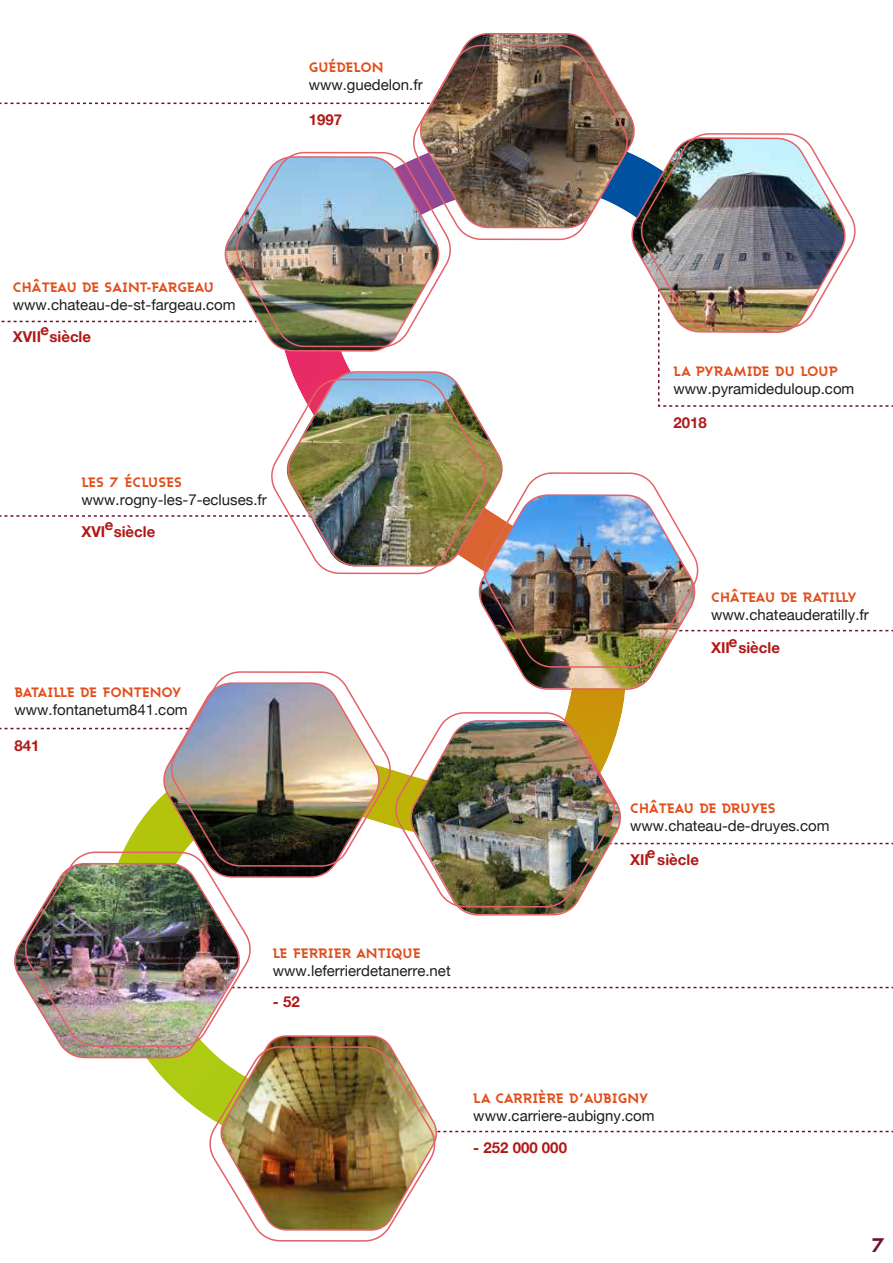
<style>
.page{position:relative;width:893px;height:1263px;background:#fff}
.page>*{position:absolute;margin:0;border:0;box-sizing:border-box;transform-origin:0 0}
.t1{font:800 19.5px "Ashby";color:#6c122e}
.t2{font:15px "Helvetica Neue";color:#1d1d1b}
.t3{font:700 15px "Helvetica Neue";color:#af1918}
.t4{font:800 13.5px "Ashby";color:#e14e1b}
.t5{font:800 13.5px "Ashby";letter-spacing:-.02em;color:#e14e1b}
</style>
<div class="page">
<svg style="left:147px;top:986px;width:424px;height:130px"></svg>
<svg style="left:253px;top:987px;width:640px;height:1px"></svg>
<svg style="left:253px;top:1034px;width:640px;height:99px"></svg>
<svg style="left:14px;top:939px;width:193px;height:120px"></svg>
<img style="left:22px;top:916px;width:231px;height:132px">
<img style="left:207px;top:1045px;width:231px;height:197px">
<img style="left:0;top:33px;width:893px;height:883px">
<p class="t4" style="left:309px;top:59px;width:77px">GUÉDELON</p>
<p class="t2" style="left:309px;top:79px;width:116px">www.guedelon.fr</p>
<p class="t3" style="left:309px;top:113px;width:35px">1997</p>
<p class="t5" style="left:13px;top:278px;width:202px">CHÂTEAU DE SAINT-FARGEAU</p>
<p class="t2" style="left:13px;top:298px;width:224px">www.chateau-de-st-fargeau.com</p>
<p class="t3" style="left:40px;top:324px;width:10px">e</p>
<p class="t3" style="left:13px;top:330px;width:80px">XVII siècle</p>
<p class="t4" style="left:81px;top:473px;width:102px">LES 7 ÉCLUSES</p>
<p class="t2" style="left:81px;top:494px;width:187px">www.rogny-les-7-ecluses.fr</p>
<p class="t3" style="left:105px;top:518px;width:10px">e</p>
<p class="t3" style="left:81px;top:525px;width:75px">XVI siècle</p>
<p class="t4" style="left:14px;top:683px;width:168px">BATAILLE DE FONTENOY</p>
<p class="t2" style="left:14px;top:703px;width:175px">www.fontanetum841.com</p>
<p class="t3" style="left:14px;top:740px;width:27px">841</p>
<p class="t4" style="left:673px;top:363px;width:166px">LA PYRAMIDE DU LOUP</p>
<p class="t2" style="left:673px;top:383px;width:182px">www.pyramideduloup.com</p>
<p class="t3" style="left:673px;top:416px;width:35px">2018</p>
<p class="t4" style="left:711px;top:588px;width:147px">CHÂTEAU DE RATILLY</p>
<p class="t2" style="left:711px;top:608px;width:159px">www.chateauderatilly.fr</p>
<p class="t3" style="left:729px;top:635px;width:10px">e</p>
<p class="t3" style="left:711px;top:641px;width:70px">XII siècle</p>
<p class="t4" style="left:630px;top:800px;width:147px">CHÂTEAU DE DRUYES</p>
<p class="t2" style="left:630px;top:820px;width:201px">www.chateau-de-druyes.com</p>
<p class="t3" style="left:647px;top:846px;width:10px">e</p>
<p class="t3" style="left:630px;top:853px;width:70px">XII siècle</p>
<p class="t4" style="left:273px;top:944px;width:149px">LE FERRIER ANTIQUE</p>
<p class="t2" style="left:273px;top:964px;width:179px">www.leferrierdetanerre.net</p>
<p class="t3" style="left:273px;top:995px;width:28px">- 52</p>
<p class="t4" style="left:473px;top:1089px;width:176px">LA CARRIÈRE D’AUBIGNY</p>
<p class="t2" style="left:473px;top:1109px;width:183px">www.carriere-aubigny.com</p>
<p class="t3" style="left:473px;top:1141px;width:95px">- 252 000 000</p>
<h1 class="t1" style="left:871px;top:1232px;width:15px">7</h1>
</div>
